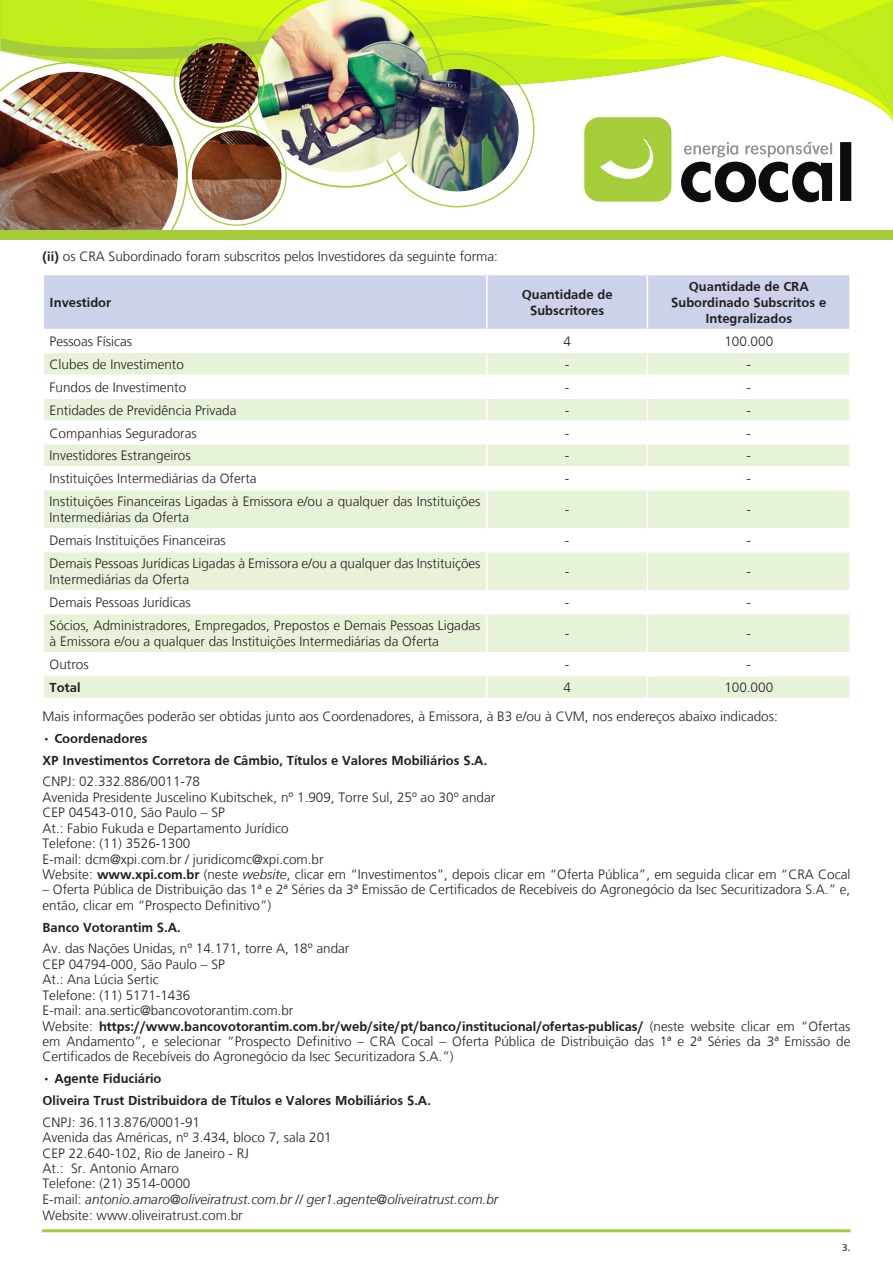
<style>
.page{position:relative;width:893px;height:1263px;background:#fff}
.page>*{position:absolute;margin:0;border:0;box-sizing:border-box;transform-origin:0 0}
.TXT{font:300 13.5px/16.2px "Frutiger LT";color:#231f20}
.TXT-2{font:700 13.5px/16.2px "Fruti";color:#231f20;text-align:center}
.TXT-3{font:italic 300 13.5px "Frutiger LT";color:#231f20}
.t1{font:700 10.5px "Fruti";color:#59595c}
.s1{font-family:"Fruti";font-weight:700}
.s2{font-style:italic}
.s3{font-style:normal}
</style>
<div class="page">
<hr style="left:42px;top:1229px;width:808px;height:3px;background:#a4cd3b">
<img style="left:0;top:0;width:893px;height:230px">
<div style="left:174px;top:37px;width:91px;height:91px;border:2px solid #a5cd3a;border-radius:50%"></div>
<div style="left:0;top:230px;width:893px;height:10px;background:#a5cd3a"></div>
<svg style="left:44px;top:490px;width:805px;height:208px;fill:#e6f3d9"></svg>
<svg style="left:44px;top:275px;width:806px;height:191px"></svg>
<hr style="left:486px;top:490px;width:2px;height:38px;background:#fff">
<hr style="left:647px;top:490px;width:1px;height:38px;background:#fff">
<hr style="left:43px;top:528px;width:444px;height:1px;background:#fff">
<hr style="left:487px;top:528px;width:160px;height:1px;background:#fff">
<hr style="left:486px;top:529px;width:2px;height:22px;background:#fff">
<hr style="left:647px;top:528px;width:204px;height:1px;background:#fff">
<svg style="left:647px;top:529px;width:1px;height:22px"></svg>
<hr style="left:43px;top:551px;width:444px;height:1px;background:#fff">
<hr style="left:487px;top:551px;width:160px;height:1px;background:#fff">
<hr style="left:486px;top:552px;width:2px;height:38px;background:#fff">
<hr style="left:647px;top:551px;width:204px;height:1px;background:#fff">
<hr style="left:647px;top:552px;width:1px;height:38px;background:#fff">
<hr style="left:43px;top:590px;width:444px;height:1px;background:#fff">
<hr style="left:487px;top:590px;width:160px;height:1px;background:#fff">
<hr style="left:486px;top:591px;width:2px;height:22px;background:#fff">
<hr style="left:647px;top:590px;width:204px;height:1px;background:#fff">
<svg style="left:647px;top:591px;width:1px;height:22px"></svg>
<hr style="left:43px;top:613px;width:444px;height:1px;background:#fff">
<hr style="left:487px;top:613px;width:160px;height:1px;background:#fff">
<hr style="left:486px;top:614px;width:2px;height:38px;background:#fff">
<hr style="left:647px;top:613px;width:204px;height:1px;background:#fff">
<hr style="left:647px;top:614px;width:1px;height:38px;background:#fff">
<hr style="left:43px;top:652px;width:444px;height:1px;background:#fff">
<hr style="left:487px;top:652px;width:160px;height:1px;background:#fff">
<hr style="left:486px;top:653px;width:2px;height:22px;background:#fff">
<hr style="left:647px;top:652px;width:204px;height:1px;background:#fff">
<hr style="left:43px;top:675px;width:444px;height:1px;background:#fff">
<hr style="left:487px;top:675px;width:160px;height:1px;background:#fff">
<hr style="left:486px;top:676px;width:2px;height:22px;background:#fff">
<hr style="left:647px;top:675px;width:204px;height:1px;background:#fff">
<svg style="left:647px;top:653px;width:1px;height:45px"></svg>
<p class="TXT" style="left:43px;top:248px;width:457px"><span class="s1">(ii)</span> os CRA Subordinado foram subscritos pelos Investidores da seguinte forma:</p>
<p class="TXT-2" style="left:50px;top:294px;width:63px">Investidor</p>
<p class="TXT-2" style="left:522px;top:286px;width:92px">Quantidade de</p>
<p class="TXT-2" style="left:530px;top:302px;width:76px">Subscritores</p>
<p class="TXT-2" style="left:671px;top:278px;width:157px">Quantidade de CRA<br>Subordinado Subscritos e<br>Integralizados</p>
<p class="TXT" style="left:50px;top:333px;width:84px">Pessoas Físicas</p>
<p class="TXT" style="left:563px;top:333px;width:9px">4</p>
<p class="TXT" style="left:724px;top:333px;width:50px">100.000</p>
<p class="TXT" style="left:50px;top:356px;width:136px">Clubes de Investimento</p>
<p class="TXT" style="left:565px;top:356px;width:6px">-</p>
<p class="TXT" style="left:746px;top:356px;width:6px">-</p>
<p class="TXT" style="left:50px;top:379px;width:138px">Fundos de Investimento</p>
<p class="TXT" style="left:565px;top:379px;width:6px">-</p>
<p class="TXT" style="left:746px;top:379px;width:6px">-</p>
<p class="TXT" style="left:50px;top:402px;width:188px">Entidades de Previdência Privada</p>
<p class="TXT" style="left:565px;top:402px;width:6px">-</p>
<p class="TXT" style="left:746px;top:402px;width:6px">-</p>
<p class="TXT" style="left:50px;top:425px;width:149px">Companhias Seguradoras</p>
<p class="TXT" style="left:565px;top:425px;width:6px">-</p>
<p class="TXT" style="left:746px;top:425px;width:6px">-</p>
<p class="TXT" style="left:50px;top:448px;width:143px">Investidores Estrangeiros</p>
<p class="TXT" style="left:565px;top:448px;width:6px">-</p>
<p class="TXT" style="left:746px;top:448px;width:6px">-</p>
<p class="TXT" style="left:50px;top:471px;width:208px">Instituições Intermediárias da Oferta</p>
<p class="TXT" style="left:565px;top:471px;width:6px">-</p>
<p class="TXT" style="left:746px;top:471px;width:6px">-</p>
<p class="TXT" style="left:50px;top:494px;width:432px">Instituições Financeiras Ligadas à Emissora e/ou a qualquer das Instituições<br>Intermediárias da Oferta</p>
<p class="TXT" style="left:565px;top:502px;width:6px">-</p>
<p class="TXT" style="left:746px;top:502px;width:6px">-</p>
<p class="TXT" style="left:50px;top:533px;width:178px">Demais Instituições Financeiras</p>
<p class="TXT" style="left:565px;top:533px;width:6px">-</p>
<p class="TXT" style="left:746px;top:533px;width:6px">-</p>
<p class="TXT" style="left:50px;top:556px;width:432px">Demais Pessoas Jurídicas Ligadas à Emissora e/ou a qualquer das Instituições<br>Intermediárias da Oferta</p>
<p class="TXT" style="left:565px;top:564px;width:6px">-</p>
<p class="TXT" style="left:746px;top:564px;width:6px">-</p>
<p class="TXT" style="left:50px;top:595px;width:143px">Demais Pessoas Jurídicas</p>
<p class="TXT" style="left:565px;top:595px;width:6px">-</p>
<p class="TXT" style="left:746px;top:595px;width:6px">-</p>
<p class="TXT" style="left:50px;top:617px;width:432px">Sócios, Administradores, Empregados, Prepostos e Demais Pessoas Ligadas à Emissora e/ou a qualquer das Instituições Intermediárias da Oferta</p>
<p class="TXT" style="left:565px;top:626px;width:6px">-</p>
<p class="TXT" style="left:746px;top:626px;width:6px">-</p>
<p class="TXT" style="left:50px;top:657px;width:41px">Outros</p>
<p class="TXT" style="left:565px;top:657px;width:6px">-</p>
<p class="TXT" style="left:746px;top:657px;width:6px">-</p>
<p class="TXT-2" style="left:50px;top:679px;width:32px">Total</p>
<p class="TXT" style="left:563px;top:679px;width:9px">4</p>
<p class="TXT" style="left:724px;top:679px;width:50px">100.000</p>
<p class="TXT" style="left:43px;top:708px;width:737px">Mais informações poderão ser obtidas junto aos Coordenadores, à Emissora, à B3 e/ou à CVM, nos endereços abaixo indicados:</p>
<p class="TXT-2" style="left:43px;top:730px;width:106px">• Coordenadores</p>
<p class="TXT-2" style="left:43px;top:752px;width:446px">XP Investimentos Corretora de Câmbio, Títulos e Valores Mobiliários S.A.</p>
<p class="TXT" style="left:43px;top:774px;width:159px">CNPJ: 02.332.886/0011-78</p>
<p class="TXT" style="left:43px;top:789px;width:454px">Avenida Presidente Juscelino Kubitschek, nº 1.909, Torre Sul, 25º ao 30º andar</p>
<p class="TXT" style="left:43px;top:805px;width:184px">CEP 04543-010, São Paulo – SP</p>
<p class="TXT" style="left:43px;top:820px;width:248px">At.: Fabio Fukuda e Departamento Jurídico</p>
<p class="TXT" style="left:43px;top:835px;width:149px">Telefone: (11) 3526-1300</p>
<p class="TXT" style="left:43px;top:851px;width:283px">E-mail: dcm@xpi.com.br / juridicomc@xpi.com.br</p>
<p class="TXT" style="left:43px;top:866px;width:809px">Website: <span class="s1">www.xpi.com.br</span> (neste <span class="s2">website</span>, clicar em “Investimentos”, depois clicar em “Oferta Pública”, em seguida clicar em “CRA Cocal</p>
<p class="TXT" style="left:43px;top:882px;width:809px;line-height:15.5px">– Oferta Pública de Distribuição das 1ª e 2ª Séries da 3ª Emissão de Certificados de Recebíveis do Agronegócio da Isec Securitizadora S.A.” e, então, clicar em “Prospecto Definitivo”)</p>
<p class="TXT-2" style="left:43px;top:919px;width:140px">Banco Votorantim S.A.</p>
<p class="TXT" style="left:43px;top:941px;width:308px">Av. das Nações Unidas, nº 14.171, torre A, 18º andar</p>
<p class="TXT" style="left:43px;top:956px;width:184px">CEP 04794-000, São Paulo – SP</p>
<p class="TXT" style="left:43px;top:972px;width:118px">At.: Ana Lúcia Sertic</p>
<p class="TXT" style="left:43px;top:987px;width:149px">Telefone: (11) 5171-1436</p>
<p class="TXT" style="left:43px;top:1002px;width:252px">E-mail: ana.sertic@bancovotorantim.com.br</p>
<p class="TXT" style="left:43px;top:1018px;width:809px;line-height:15.5px;text-align:justify">Website: <span class="s1">https://www.bancovotorantim.com.br/web/site/pt/banco/institucional/ofertas-publicas/</span> (neste website clicar em “Ofertas em Andamento”, e selecionar “Prospecto Definitivo – CRA Cocal – Oferta Pública de Distribuição das 1ª e 2ª Séries da 3ª Emissão de Certificados de Recebíveis do Agronegócio da Isec Securitizadora S.A.”)</p>
<p class="TXT-2" style="left:43px;top:1070px;width:121px">• Agente Fiduciário</p>
<p class="TXT-2" style="left:43px;top:1092px;width:390px">Oliveira Trust Distribuidora de Títulos e Valores Mobiliários S.A.</p>
<p class="TXT" style="left:43px;top:1114px;width:159px">CNPJ: 36.113.876/0001-91</p>
<p class="TXT" style="left:43px;top:1129px;width:291px">Avenida das Américas, nº 3.434, bloco 7, sala 201</p>
<p class="TXT" style="left:43px;top:1145px;width:208px">CEP 22.640-102, Rio de Janeiro - RJ</p>
<p class="TXT" style="left:43px;top:1160px;width:138px">At.: Sr. Antonio Amaro</p>
<p class="TXT" style="left:43px;top:1176px;width:149px">Telefone: (21) 3514-0000</p>
<p class="TXT-3" style="left:43px;top:1191px;width:457px"><span class="s3">E-mail:</span> antonio.amaro@oliveiratrust.com.br <span class="s3">//</span> ger1.agente@oliveiratrust.com.br</p>
<p class="TXT" style="left:43px;top:1208px;width:202px">Website: www.oliveiratrust.com.br</p>
<p class="t1" style="left:842px;top:1241px;width:10px">3.</p>
</div>
